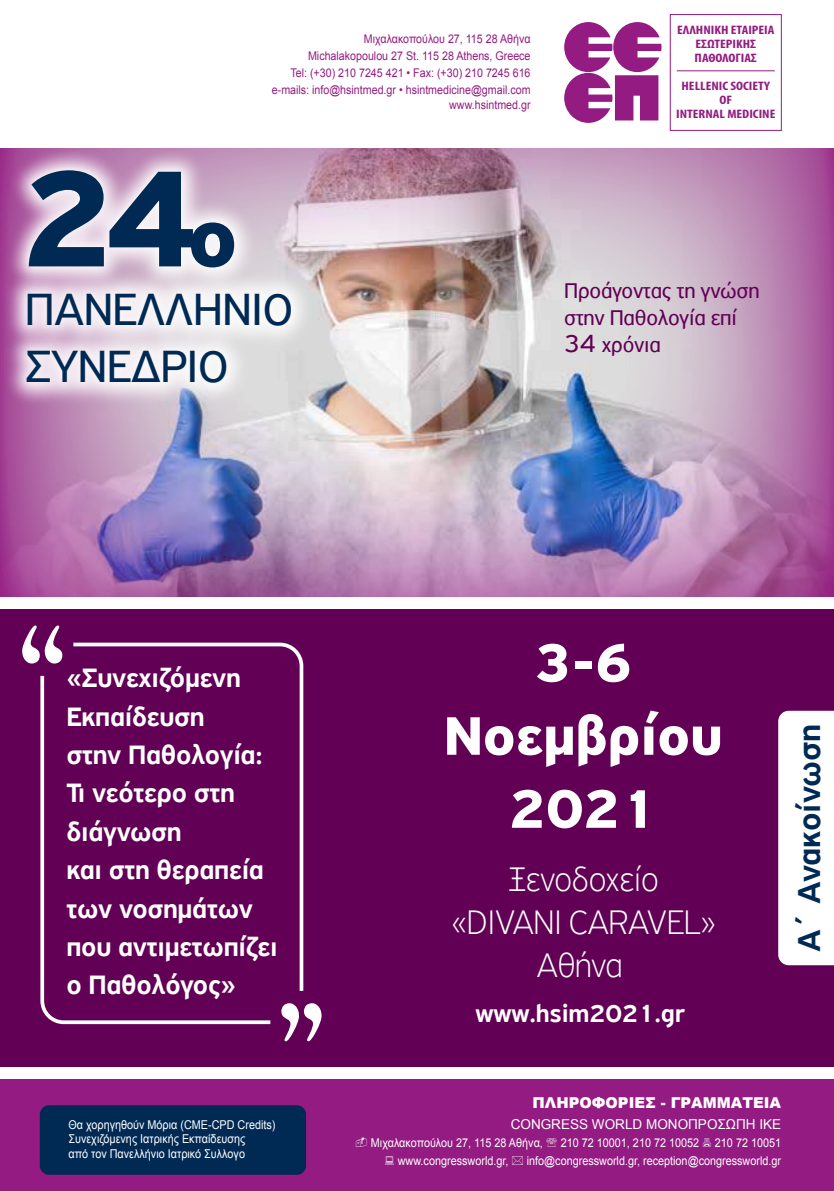
<style>
.page{position:relative;width:834px;height:1191px;background:#fff}
.page>*{position:absolute;margin:0;border:0;box-sizing:border-box;transform-origin:0 0}
.t1{font:700 145.08px "PF Highway Sans Pro";color:#002a54}
.t2{font:700 57.57px/73px "PF Highway Sans Pro";color:#fff;text-align:center}
.t3{font:47.6px/57.1px "PF Highway Sans Pro";letter-spacing:-.01em;color:#002a54}
.t4{font:100 35.88px/43.1px "PF Highway Sans Pro";letter-spacing:-.01em;color:#fff;text-align:center}
.t5{font:500 33.43px "PF Highway Sans Pro";letter-spacing:-.01em;color:#002a54}
.t6{font:500 28px/38.3px "PF Highway Sans Pro";letter-spacing:-.01em;color:#fff}
.t7{font:500 26.25px "PF Highway Sans Pro";letter-spacing:-.01em;color:#fff}
.t8{font:22.4px/26.9px "PF Highway Sans Pro";letter-spacing:-.01em;color:#610054}
.t9{font:900 14.88px "Arial";color:#fff}
.t10{font:13.65px "Arial";color:#fff}
.t11{font:700 condensed 12.25px/13.8px "Myriad Pro";color:#941b82;text-align:center;scale:1.18 1}
.t12{font:12.08px/14.5px "Arial";color:#fff;scale:.89 1}
.t13{font:11.9px/17.2px "Arial";color:#941b82;text-align:right;scale:.89 1}
.s1{font-size:87.85px}
.s2{font-size:26.25px}
</style>
<div class="page">
<img style="left:0;top:148px;width:833px;height:449px">
<div style="left:0;top:609px;width:833px;height:458px;background:#610054"></div>
<div style="left:669px;top:14px;width:112px;height:117px;border:1px solid #941b82"></div>
<svg style="left:564px;top:22px;width:97px;height:101px"></svg>
<hr style="left:676px;top:70px;width:98px;height:1px;background:#941b82">
<img style="left:0;top:264px;width:320px;height:150px">
<img style="left:13px;top:274px;width:292px;height:132px">
<img style="left:0;top:148px;width:264px;height:185px">
<img style="left:10px;top:148px;width:239px;height:177px">
<div style="left:0;top:1073px;width:833px;height:118px;background:#941b82"></div>
<div style="left:0;top:1067px;width:833px;height:11px;background:#fff"></div>
<svg style="left:70px;top:641px;width:235px;height:353px;background:#741f68"></svg>
<div style="left:39px;top:672px;width:235px;height:354px;background:#610054"></div>
<svg style="left:22px;top:625px;width:40px;height:38px"></svg>
<svg style="left:281px;top:1003px;width:40px;height:38px"></svg>
<div style="left:40px;top:1105px;width:266px;height:69px;background:#002a54;border-radius:9px"></div>
<svg style="left:778px;top:711px;width:55px;height:254px"></svg>
<h1 class="t1" style="left:22px;top:134px;width:217px">24<span class="s1">ο</span></h1>
<p class="t13" style="left:272px;top:30px;width:292px">Μιχαλακοπούλου 27, 115 28 Αθήνα<br>Michalakopoulou 27 St. 115 28 Athens, Greece<br>Tel: (+30) 210 7245 421 • Fax: (+30) 210 7245 616 e-mails: info@hsintmed.gr • hsintmedicine@gmail.com</p>
<p class="t13" style="left:449px;top:96px;width:93px">www.hsintmed.gr</p>
<h3 class="t3" style="left:25px;top:281px;width:270px">ΠΑΝΕΛΛΗΝΙΟ<br>ΣΥΝΕ∆ΡΙΟ</h3>
<p class="t11" style="left:677px;top:23px;width:84px">ΕΛΛΗΝΙΚΗ ΕΤΑΙΡΕΙΑ<br>ΕΣΩΤΕΡΙΚΗΣ<br>ΠΑΘΟΛΟΓΙΑΣ</p>
<p class="t11" style="left:676px;top:79px;width:86px">HELLENIC SOCIETY<br>OF<br>INTERNAL MEDICINE</p>
<h3 class="t8" style="left:564px;top:277px;width:197px">Προάγοντας τη γνώση στην Παθολογία επί<br><span class="s2">34</span> χρόνια</h3>
<h3 class="t6" style="left:66px;top:659px;width:213px">«Συνεχιζόµενη<br>Εκπαίδευση<br>στην Παθολογία:<br>Τι νεότερο στη διάγνωση<br>και στη θεραπεία των νοσηµάτων που αντιµετωπίζει ο Παθολόγος»</h3>
<p class="t12" style="left:68px;top:1117px;width:234px">Θα χορηγηθούν Μόρια (CME-CPD Credits)<br>Συνεχιζόμενης Ιατρικής Εκπαίδευσης<br>από τον Πανελλήνιο Ιατρικό Συλλογο</p>
<h2 class="t2" style="left:444px;top:628px;width:280px">3-6<br>Νοεµβρίου<br>2021</h2>
<h3 class="t4" style="left:451px;top:857px;width:266px">Ξενοδοχείο «DIVANI CARAVEL»<br>Αθήνα</h3>
<h3 class="t7" style="left:475px;top:998px;width:211px">www.hsim2021.gr</h3>
<h3 class="t5" style="left:789px;top:952px;width:230px;rotate:-90deg">Α´ Ανακοίνωση</h3>
<p class="t9" style="left:532px;top:1091px;width:250px">ΠΛΗΡΟΦΟΡΙΕΣ - ΓΡΑΜΜΑΤΕΙΑ</p>
<p class="t10" style="left:510px;top:1114px;width:272px">CONGRESS WORLD ΜΟΝΟΠΡΟΣΩΠΗ ΙΚΕ</p>
<p class="t12" style="left:371px;top:1135px;width:195px">Μιχαλακοπούλου 27, 115 28 Αθήνα,</p>
<p class="t12" style="left:560px;top:1135px;width:157px">210 72 10001, 210 72 10052</p>
<p class="t12" style="left:714px;top:1135px;width:76px">210 72 10051</p>
<p class="t12" style="left:397px;top:1153px;width:126px">www.congressworld.gr,</p>
<p class="t12" style="left:526px;top:1153px;width:287px">info@congressworld.gr, reception@congressworld.gr</p>
</div>
